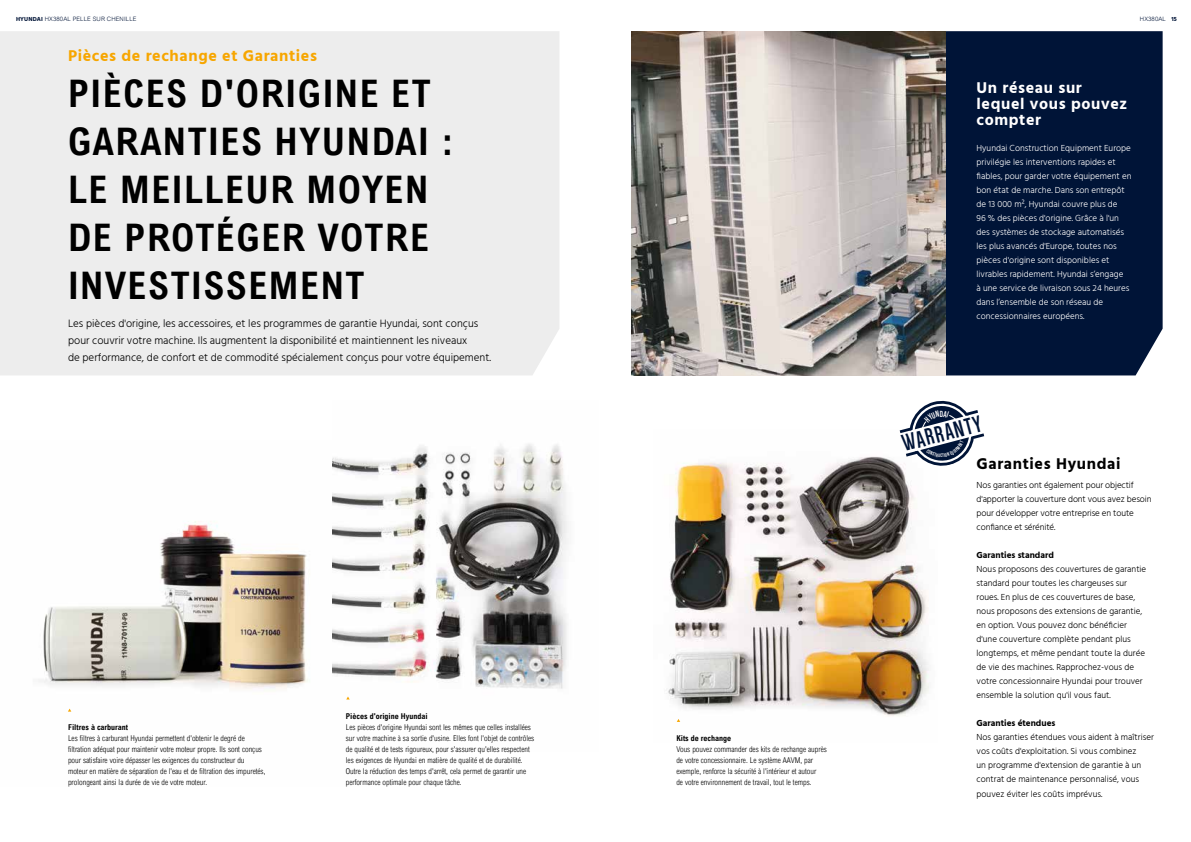
<style>
.page{position:relative;width:1191px;height:842px;background:#fff}
.page>*{position:absolute;margin:0;border:0;box-sizing:border-box;transform-origin:0 0}
.t1{font:700 condensed 38px/48px "Arial";letter-spacing:.04em;color:#000}
.t2{font:700 24.1px "Dense";color:#001437}
.t3{font:700 16px/16px "Hind";letter-spacing:.04em;color:#fff}
.t4{font:700 16px "Hind";letter-spacing:.04em;color:#f7a600}
.t5{font:700 16px "Hind";letter-spacing:.04em;color:#000}
.t6{font:300 11px/17px "Hind";color:#000}
.t7{font:700 9.1px "Dense";color:#fff}
.t8{font:300 9px/14px "Hind";color:#000}
.t9{font:300 9px/14px "Hind";color:#fff}
.t10{font:700 9px "Hind";color:#000}
.t11{font:300 condensed 8px/11px "Arial";color:#000}
.t12{font:700 condensed 8px "Arial";color:#000}
.t13{font:300 6px "Arial";letter-spacing:.02em;color:#001437}
.t14{font:700 5.3px "Dense";color:#fff}
.s1{font-family:"Hind";font-weight:700}
</style>
<div class="page">
<div style="left:945px;top:31px;width:217px;height:344px;background:#001437"></div>
<img style="left:39px;top:521px;width:269px;height:191px">
<div style="left:0;top:31px;width:559px;height:344px;background:#ededed"></div>
<img style="left:332px;top:444px;width:236px;height:256px">
<svg style="left:346px;top:696px;width:4px;height:3px"></svg>
<img style="left:668px;top:456px;width:261px;height:266px">
<img style="left:631px;top:31px;width:314px;height:344px">
<svg style="left:896px;top:400px;width:89px;height:71px"></svg>
<p class="t13" style="left:16px;top:15px;width:122px"><span class="s1">HYUNDAI</span> HX380AL PELLE SUR CHENILLE</p>
<p class="t13" style="left:1139px;top:15px;width:38px">HX380AL <span class="s1">15</span></p>
<h3 class="t4" style="left:68px;top:46px;width:250px">Pièces de rechange et Garanties</h3>
<h1 class="t1" style="left:68px;top:70px;width:387px">PIÈCES D'ORIGINE ET<br>GARANTIES HYUNDAI :<br>LE MEILLEUR MOYEN<br>DE PROTÉGER VOTRE<br>INVESTISSEMENT</h1>
<p class="t6" style="left:68px;top:315px;width:424px">Les pièces d'origine, les accessoires, et les programmes de garantie Hyundai, sont conçus pour couvrir votre machine. Ils augmentent la disponibilité et maintiennent les niveaux<br>de performance, de confort et de commodité spécialement conçus pour votre équipement.</p>
<p class="t12" style="left:68px;top:723px;width:62px">Filtres à carburant</p>
<p class="t11" style="left:68px;top:733px;width:199px">Les filtres à carburant Hyundai permettent d'obtenir le degré de filtration adéquat pour maintenir votre moteur propre. Ils sont conçus pour satisfaire voire dépasser les exigences du constructeur du moteur en matière de séparation de l'eau et de filtration des impuretés, prolongeant ainsi la durée de vie de votre moteur.</p>
<p class="t12" style="left:346px;top:711px;width:83px">Pièces d'origine Hyundai</p>
<p class="t11" style="left:346px;top:721px;width:190px">Les pièces d'origine Hyundai sont les mêmes que celles installées sur votre machine à sa sortie d'usine. Elles font l'objet de contrôles de qualité et de tests rigoureux, pour s'assurer qu'elles respectent les exigences de Hyundai en matière de qualité et de durabilité.<br>Outre la réduction des temps d'arrêt, cela permet de garantir une performance optimale pour chaque tâche.</p>
<p class="t12" style="left:676px;top:734px;width:56px">Kits de rechange</p>
<p class="t11" style="left:676px;top:744px;width:152px">Vous pouvez commander des kits de rechange auprès de votre concessionnaire. Le système AAVM, par exemple, renforce la sécurité à l'intérieur et autour<br>de votre environnement de travail, tout le temps.</p>
<h3 class="t3" style="left:976px;top:80px;width:152px">Un réseau sur lequel vous pouvez compter</h3>
<p class="t9" style="left:976px;top:141px;width:156px">Hyundai Construction Equipment Europe privilégie les interventions rapides et fiables, pour garder votre équipement en bon état de marche. Dans son entrepôt de 13 000 m², Hyundai couvre plus de<br>96 % des pièces d'origine. Grâce à l'un des systèmes de stockage automatisés les plus avancés d'Europe, toutes nos pièces d'origine sont disponibles et livrables rapidement. Hyundai s’engage<br>à une service de livraison sous 24 heures dans l’ensemble de son réseau de concessionnaires européens.</p>
<p class="t7" style="left:939px;top:409px;width:5px">D</p>
<p class="t14" style="left:940px;top:453px;width:3px">C</p>
<h2 class="t2" style="left:899px;top:432px;width:83px;rotate:-15deg">WARRANTY</h2>
<h3 class="t5" style="left:976px;top:454px;width:145px">Garanties Hyundai</h3>
<p class="t8" style="left:976px;top:479px;width:176px">Nos garanties ont également pour objectif d'apporter la couverture dont vous avez besoin pour développer votre entreprise en toute confiance et sérénité.</p>
<p class="t10" style="left:976px;top:550px;width:79px">Garanties standard</p>
<p class="t8" style="left:976px;top:563px;width:171px">Nous proposons des couvertures de garantie standard pour toutes les chargeuses sur roues. En plus de ces couvertures de base, nous proposons des extensions de garantie, en option. Vous pouvez donc bénéficier d'une couverture complète pendant plus longtemps, et même pendant toute la durée de vie des machines. Rapprochez-vous de votre concessionnaire Hyundai pour trouver ensemble la solution qu'il vous faut.</p>
<p class="t10" style="left:976px;top:718px;width:80px">Garanties étendues</p>
<p class="t8" style="left:976px;top:731px;width:179px">Nos garanties étendues vous aident à maîtriser vos coûts d'exploitation. Si vous combinez<br>un programme d'extension de garantie à un contrat de maintenance personnalisé, vous pouvez éviter les coûts imprévus.</p>
</div>
